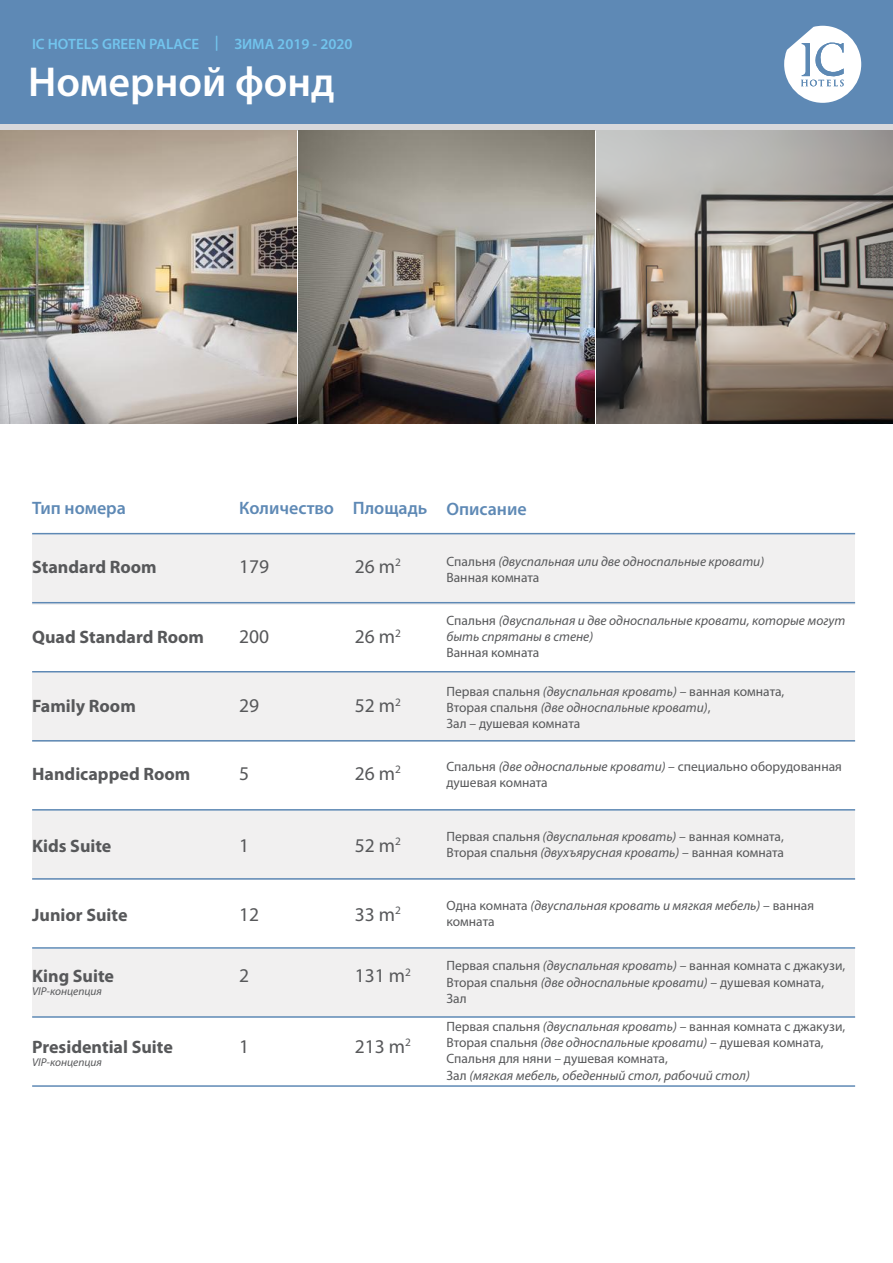
<style>
.page{position:relative;width:893px;height:1263px;background:#fff}
.page>*{position:absolute;margin:0;border:0;box-sizing:border-box;transform-origin:0 0}
.t1{font:600 42px "Myriad Pro";color:#fff}
.t2{font:19.5px "Myriad Pro";color:#57585a}
.t3{font:700 18px "Myriad Pro";color:#57585a}
.t4{font:600 18px "Myriad Pro";color:#5e89b5}
.t5{font:600 15px "Myriad Pro";color:#72c4ed}
.t6{font:13.5px/16.2px "Myriad Pro";color:#57585a}
.t7{font:italic 13.5px/16.2px "Myriad Pro";color:#57585a}
.t8{font:italic 11.4px "Myriad Pro";color:#57585a}
.s1{font-style:normal}
.s2{font-style:italic}
</style>
<div class="page">
<div style="left:32px;top:534px;width:823px;height:70px;background:#f1f0f0"></div>
<div style="left:32px;top:672px;width:823px;height:70px;background:#f1f0f0"></div>
<div style="left:32px;top:809px;width:823px;height:70px;background:#f1f0f0"></div>
<div style="left:32px;top:949px;width:823px;height:67px;background:#f1f0f0"></div>
<div style="left:0;top:124px;width:893px;height:7px;background:#d8d8db"></div>
<div style="left:0;top:0;width:893px;height:124px;background:#5e89b5"></div>
<svg style="left:784px;top:26px;width:77px;height:77px"></svg>
<img style="left:0;top:131px;width:296px;height:292px">
<img style="left:298px;top:131px;width:297px;height:292px">
<img style="left:597px;top:131px;width:296px;height:292px">
<hr style="left:32px;top:533px;width:823px;height:1px;background:#5e89b5">
<hr style="left:32px;top:809px;width:823px;height:1px;background:#5e89b5">
<hr style="left:32px;top:602px;width:823px;height:1px;background:#5e89b5">
<hr style="left:32px;top:878px;width:823px;height:2px;background:#5e89b5">
<hr style="left:32px;top:671px;width:823px;height:1px;background:#5e89b5">
<hr style="left:32px;top:947px;width:823px;height:2px;background:#5e89b5">
<hr style="left:32px;top:740px;width:823px;height:1px;background:#5e89b5">
<hr style="left:32px;top:1016px;width:823px;height:2px;background:#5e89b5">
<hr style="left:32px;top:1085px;width:823px;height:2px;background:#5e89b5">
<p class="t5" style="left:32px;top:34px;width:322px">IC HOTELS GREEN PALACE | ЗИМА 2019 - 2020</p>
<h1 class="t1" style="left:28px;top:55px;width:308px">Номерной фонд</h1>
<h3 class="t4" style="left:32px;top:496px;width:95px">Тип номера</h3>
<h3 class="t4" style="left:239px;top:496px;width:190px">Количество Площадь</h3>
<h3 class="t3" style="left:32px;top:555px;width:126px">Standard Room</h3>
<h2 class="t2" style="left:239px;top:554px;width:32px">179</h2>
<h2 class="t2" style="left:355px;top:554px;width:48px">26 m<sup>2</sup></h2>
<h3 class="t3" style="left:32px;top:625px;width:173px">Quad Standard Room</h3>
<h2 class="t2" style="left:239px;top:624px;width:32px">200</h2>
<h2 class="t2" style="left:355px;top:624px;width:48px">26 m<sup>2</sup></h2>
<h3 class="t3" style="left:32px;top:694px;width:105px">Family Room</h3>
<h2 class="t2" style="left:239px;top:693px;width:22px">29</h2>
<h2 class="t2" style="left:355px;top:693px;width:48px">52 m<sup>2</sup></h2>
<h3 class="t3" style="left:32px;top:762px;width:160px">Handicapped Room</h3>
<h2 class="t2" style="left:239px;top:761px;width:12px">5</h2>
<h2 class="t2" style="left:355px;top:761px;width:48px">26 m<sup>2</sup></h2>
<h3 class="t3" style="left:32px;top:834px;width:81px">Kids Suite</h3>
<h2 class="t2" style="left:239px;top:833px;width:12px">1</h2>
<h2 class="t2" style="left:355px;top:833px;width:48px">52 m<sup>2</sup></h2>
<h3 class="t3" style="left:32px;top:903px;width:97px">Junior Suite</h3>
<h2 class="t2" style="left:239px;top:902px;width:22px">12</h2>
<h2 class="t2" style="left:355px;top:902px;width:48px">33 m<sup>2</sup></h2>
<h3 class="t3" style="left:32px;top:964px;width:83px">King Suite</h3>
<h2 class="t2" style="left:239px;top:963px;width:12px">2</h2>
<h2 class="t2" style="left:355px;top:963px;width:58px">131 m<sup>2</sup></h2>
<p class="t8" style="left:32px;top:984px;width:71px">VIP-концепция</p>
<h3 class="t3" style="left:32px;top:1035px;width:142px">Presidential Suite</h3>
<h2 class="t2" style="left:239px;top:1034px;width:12px">1</h2>
<h2 class="t2" style="left:355px;top:1034px;width:58px">213 m<sup>2</sup></h2>
<p class="t8" style="left:32px;top:1055px;width:71px">VIP-концепция</p>
<h3 class="t4" style="left:446px;top:497px;width:82px">Описание</h3>
<p class="t7" style="left:446px;top:553px;width:319px"><span class="s1">Спальня</span> (двуспальная или две односпальные кровати)<br><span class="s1">Ванная комната</span></p>
<p class="t7" style="left:446px;top:612px;width:400px"><span class="s1">Спальня</span> (двуспальная и две односпальные кровати, которые могут быть спрятаны в стене)</p>
<p class="t6" style="left:446px;top:644px;width:94px">Ванная комната</p>
<p class="t6" style="left:446px;top:683px;width:339px">Первая спальня <span class="s2">(двуспальная кровать)</span> – ванная комната,<br>Вторая спальня <span class="s2">(две односпальные кровати)</span>,<br>Зал – душевая комната</p>
<p class="t6" style="left:446px;top:758px;width:397px">Спальня <span class="s2">(две односпальные кровати)</span> – специально оборудованная душевая комната</p>
<p class="t6" style="left:446px;top:828px;width:339px">Первая спальня <span class="s2">(двуспальная кровать)</span> – ванная комната,<br>Вторая спальня <span class="s2">(двухъярусная кровать)</span> – ванная комната</p>
<p class="t7" style="left:446px;top:897px;width:369px"><span class="s1">Одна комната</span> (двуспальная кровать и мягкая мебель) <span class="s1">– ванная комната</span></p>
<p class="t6" style="left:446px;top:957px;width:400px">Первая спальня <span class="s2">(двуспальная кровать)</span> – ванная комната с джакузи,<br>Вторая спальня <span class="s2">(две односпальные кровати)</span> – душевая комната,<br>Зал</p>
<p class="t6" style="left:446px;top:1018px;width:400px">Первая спальня <span class="s2">(двуспальная кровать)</span> – ванная комната с джакузи, Вторая спальня <span class="s2">(две односпальные кровати)</span> – душевая комната, Спальня для няни – душевая комната,<br>Зал <span class="s2">(мягкая мебель, обеденный стол, рабочий стол)</span></p>
</div>
